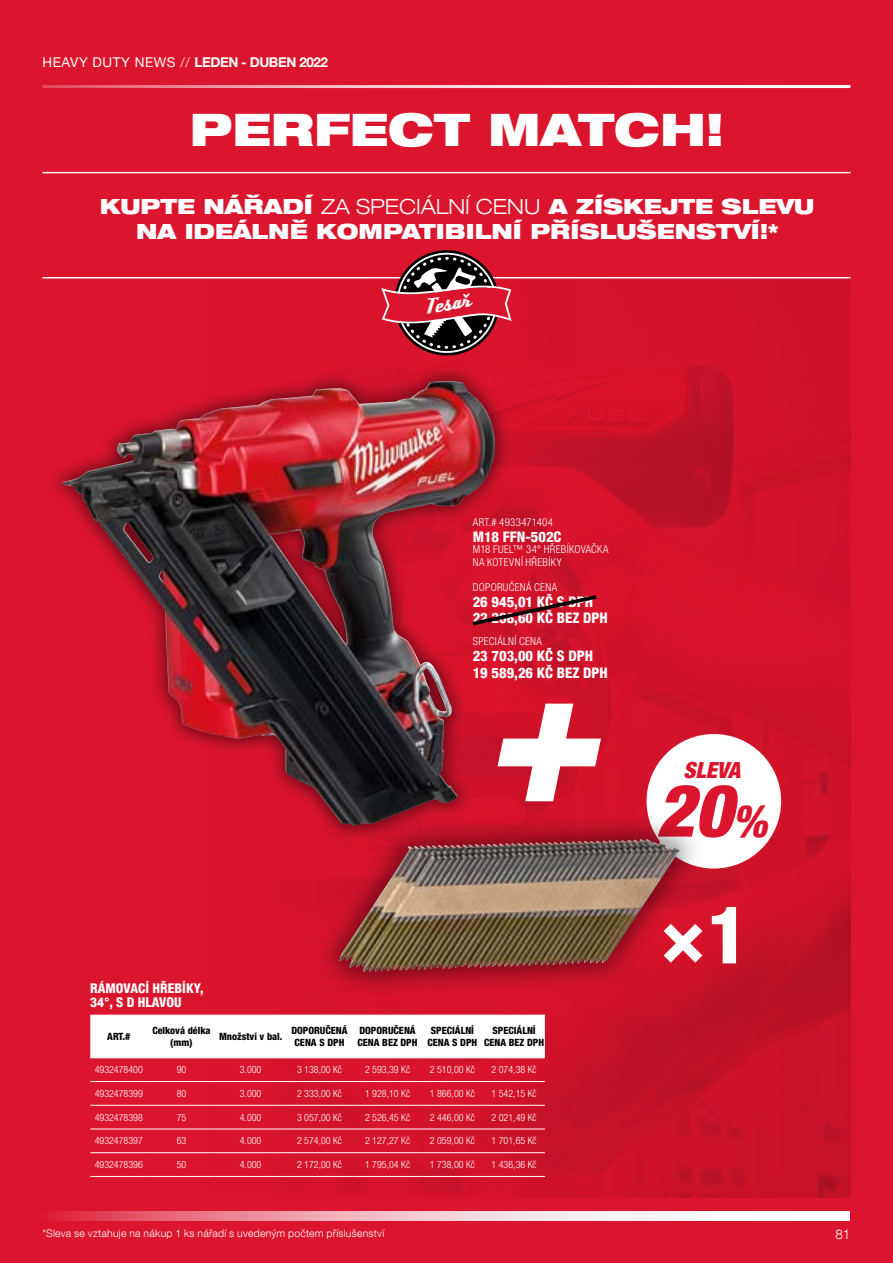
<style>
.page{position:relative;width:893px;height:1263px;background:#dc152e}
.page>*{position:absolute;margin:0;border:0;box-sizing:border-box;transform-origin:0 0}
.t1{font:800 condensed 79.8px "Helvetica Neue LTW1 G";color:#fff}
.t2{font:italic 900 condensed 72.75px "Helvetica Neue LT Pro";color:#dc152e}
.t3{font:900 expanded 45px "Helvetica Neue LT Pro";color:#fff}
.t4{font:italic 900 condensed 22.35px "Helvetica Neue LT Pro";color:#dc152e}
.t5{font:900 expanded 21px/25.2px "Helvetica Neue LT Pro";color:#fff;text-align:center}
.t6{font:800 condensed 14.55px/16.4px "Helvetica Neue LTW1 G";color:#fff}
.t7{font:700 13.5px "Helvetica Neue LTW1 G";letter-spacing:-.03em;color:#fff}
.t8{font:300 13.5px "Helvetica Neue LT Com";color:#fff}
.t9{font:800 condensed 13.35px/13.4px "Helvetica Neue LTW1 G";color:#fff}
.t10{font:300 condensed 10.95px/12.8px "Helvetica Neue LT Com";letter-spacing:.03em;color:#fff}
.t11{font:300 10.5px "Helvetica Neue LT Com";letter-spacing:.02em;color:#fff}
.t12{font:300 condensed 10.05px "Helvetica Neue LT Pro";color:#fff}
.t13{font:800 condensed 10.05px/12px "Helvetica Neue LT Pro";color:#000;text-align:center}
.s1{font-weight:400}
.s2{font-weight:300}
.s3{font-size:44.7px}
</style>
<div class="page">
<hr style="left:43px;top:85px;width:807px;height:3px;background:#fff">
<svg style="left:53px;top:1211px;width:797px;height:9px;background:#f4bcc3"></svg>
<img style="left:195px;top:278px;width:655px;height:919px">
<div style="left:647px;top:734px;width:134px;height:134px;background:#fff;border-radius:50%"></div>
<svg style="left:512px;top:704px;width:89px;height:97px"></svg>
<hr style="left:43px;top:172px;width:807px;height:1px;background:#fff">
<hr style="left:43px;top:277px;width:807px;height:1px;background:#fff">
<div style="left:46px;top:363px;width:466px;height:480px;background:#000;opacity:.5"></div>
<img style="left:62px;top:381px;width:388px;height:445px">
<div style="left:313px;top:811px;width:393px;height:188px;background:#000;opacity:.5"></div>
<img style="left:542px;top:839px;width:99px;height:7px">
<div style="left:90px;top:1016px;width:455px;height:41px;background:#fff"></div>
<hr style="left:90px;top:1015px;width:57px;height:1px;background:#fff">
<hr style="left:147px;top:1015px;width:69px;height:1px;background:#fff">
<hr style="left:216px;top:1015px;width:69px;height:1px;background:#fff">
<hr style="left:285px;top:1015px;width:68px;height:1px;background:#fff">
<hr style="left:353px;top:1015px;width:69px;height:1px;background:#fff">
<hr style="left:422px;top:1015px;width:61px;height:1px;background:#fff">
<hr style="left:483px;top:1015px;width:62px;height:1px;background:#fff">
<hr style="left:90px;top:1057px;width:57px;height:1px;background:#fff">
<hr style="left:147px;top:1057px;width:69px;height:1px;background:#fff">
<hr style="left:216px;top:1057px;width:69px;height:1px;background:#fff">
<hr style="left:285px;top:1057px;width:68px;height:1px;background:#fff">
<hr style="left:353px;top:1057px;width:69px;height:1px;background:#fff">
<hr style="left:422px;top:1057px;width:61px;height:1px;background:#fff">
<hr style="left:483px;top:1057px;width:62px;height:1px;background:#fff">
<hr style="left:90px;top:1081px;width:57px;height:1px;background:#fff">
<hr style="left:147px;top:1081px;width:69px;height:1px;background:#fff">
<hr style="left:216px;top:1081px;width:69px;height:1px;background:#fff">
<hr style="left:285px;top:1081px;width:68px;height:1px;background:#fff">
<hr style="left:353px;top:1081px;width:69px;height:1px;background:#fff">
<hr style="left:422px;top:1081px;width:61px;height:1px;background:#fff">
<hr style="left:483px;top:1081px;width:62px;height:1px;background:#fff">
<hr style="left:90px;top:1105px;width:57px;height:1px;background:#fff">
<hr style="left:147px;top:1105px;width:69px;height:1px;background:#fff">
<hr style="left:216px;top:1105px;width:69px;height:1px;background:#fff">
<hr style="left:285px;top:1105px;width:68px;height:1px;background:#fff">
<hr style="left:353px;top:1105px;width:69px;height:1px;background:#fff">
<hr style="left:422px;top:1105px;width:61px;height:1px;background:#fff">
<hr style="left:483px;top:1105px;width:62px;height:1px;background:#fff">
<hr style="left:90px;top:1129px;width:57px;height:1px;background:#fff">
<hr style="left:147px;top:1129px;width:69px;height:1px;background:#fff">
<hr style="left:216px;top:1129px;width:69px;height:1px;background:#fff">
<hr style="left:285px;top:1129px;width:68px;height:1px;background:#fff">
<hr style="left:353px;top:1129px;width:69px;height:1px;background:#fff">
<hr style="left:422px;top:1129px;width:61px;height:1px;background:#fff">
<hr style="left:483px;top:1129px;width:62px;height:1px;background:#fff">
<hr style="left:90px;top:1152px;width:57px;height:1px;background:#fff">
<hr style="left:147px;top:1152px;width:69px;height:1px;background:#fff">
<hr style="left:216px;top:1152px;width:69px;height:1px;background:#fff">
<hr style="left:285px;top:1152px;width:68px;height:1px;background:#fff">
<hr style="left:353px;top:1152px;width:69px;height:1px;background:#fff">
<hr style="left:422px;top:1152px;width:61px;height:1px;background:#fff">
<hr style="left:483px;top:1152px;width:62px;height:1px;background:#fff">
<hr style="left:90px;top:1176px;width:57px;height:1px;background:#fff">
<hr style="left:147px;top:1176px;width:69px;height:1px;background:#fff">
<hr style="left:216px;top:1176px;width:69px;height:1px;background:#fff">
<hr style="left:285px;top:1176px;width:68px;height:1px;background:#fff">
<hr style="left:353px;top:1176px;width:69px;height:1px;background:#fff">
<hr style="left:422px;top:1176px;width:61px;height:1px;background:#fff">
<hr style="left:483px;top:1176px;width:62px;height:1px;background:#fff">
<svg style="left:469px;top:593px;width:132px;height:35px"></svg>
<svg style="left:381px;top:253px;width:131px;height:100px"></svg>
<h3 class="t7" style="left:43px;top:54px;width:287px"><span class="s1">HEAVY DUTY NEWS</span> <span class="s2">//</span> LEDEN - DUBEN 2022</h3>
<h3 class="t3" style="left:190px;top:101px;width:536px">PERFECT MATCH!</h3>
<h3 class="t5" style="left:100px;top:193px;width:716px">KUPTE NÁŘADÍ <span class="s2">ZA SPECIÁLNÍ CENU</span> A ZÍSKEJTE SLEVU<br>NA IDEÁLNĚ KOMPATIBILNÍ PŘÍSLUŠENSTVÍ!*</h3>
<h3 class="t9" style="left:90px;top:982px;width:115px">RÁMOVACÍ HŘEBÍKY,<br>34°, S D HLAVOU</h3>
<p class="t10" style="left:473px;top:515px;width:82px">ART.# 4933471404</p>
<h3 class="t6" style="left:473px;top:528px;width:90px">M18 FFN-502C</h3>
<p class="t10" style="left:473px;top:542px;width:137px">M18 FUEL™ 34° HŘEBÍKOVAČKA<br>NA KOTEVNÍ HŘEBÍKY</p>
<p class="t10" style="left:473px;top:580px;width:86px">DOPORUČENÁ CENA</p>
<h3 class="t6" style="left:473px;top:593px;width:137px">26 945,01 KČ S DPH<br>22 268,60 KČ BEZ DPH</h3>
<p class="t10" style="left:473px;top:635px;width:71px">SPECIÁLNÍ CENA</p>
<h3 class="t6" style="left:473px;top:648px;width:137px">23 703,00 KČ S DPH<br>19 589,26 KČ BEZ DPH</h3>
<p class="t13" style="left:107px;top:1030px;width:25px">ART.#</p>
<p class="t13" style="left:152px;top:1024px;width:60px">Celková délka (mm)</p>
<p class="t13" style="left:219px;top:1030px;width:65px">Množství v bal.</p>
<p class="t13" style="left:291px;top:1024px;width:58px">DOPORUČENÁ<br>CENA S DPH</p>
<p class="t13" style="left:357px;top:1024px;width:62px;text-align:left">DOPORUČENÁ<br>CENA BEZ DPH</p>
<p class="t13" style="left:427px;top:1024px;width:51px">SPECIÁLNÍ<br>CENA S DPH</p>
<p class="t13" style="left:484px;top:1024px;width:62px">SPECIÁLNÍ<br>CENA BEZ DPH</p>
<p class="t12" style="left:95px;top:1064px;width:50px">4932478400</p>
<p class="t12" style="left:177px;top:1064px;width:11px">90</p>
<p class="t12" style="left:240px;top:1064px;width:23px">3.000</p>
<p class="t12" style="left:297px;top:1064px;width:47px">3 138,00 Kč</p>
<p class="t12" style="left:365px;top:1064px;width:47px">2 593,39 Kč</p>
<p class="t12" style="left:430px;top:1064px;width:47px">2 510,00 Kč</p>
<p class="t12" style="left:492px;top:1064px;width:47px">2 074,38 Kč</p>
<p class="t12" style="left:95px;top:1088px;width:50px">4932478399</p>
<p class="t12" style="left:177px;top:1088px;width:11px">80</p>
<p class="t12" style="left:240px;top:1088px;width:23px">3.000</p>
<p class="t12" style="left:297px;top:1088px;width:47px">2 333,00 Kč</p>
<p class="t12" style="left:365px;top:1088px;width:47px">1 928,10 Kč</p>
<p class="t12" style="left:430px;top:1088px;width:47px">1 866,00 Kč</p>
<p class="t12" style="left:492px;top:1088px;width:47px">1 542,15 Kč</p>
<p class="t12" style="left:95px;top:1111px;width:50px">4932478398</p>
<p class="t12" style="left:177px;top:1111px;width:11px">75</p>
<p class="t12" style="left:240px;top:1111px;width:23px">4.000</p>
<p class="t12" style="left:297px;top:1111px;width:47px">3 057,00 Kč</p>
<p class="t12" style="left:365px;top:1111px;width:47px">2 526,45 Kč</p>
<p class="t12" style="left:430px;top:1111px;width:47px">2 446,00 Kč</p>
<p class="t12" style="left:492px;top:1111px;width:47px">2 021,49 Kč</p>
<p class="t12" style="left:95px;top:1135px;width:50px">4932478397</p>
<p class="t12" style="left:177px;top:1135px;width:11px">63</p>
<p class="t12" style="left:240px;top:1135px;width:23px">4.000</p>
<p class="t12" style="left:297px;top:1135px;width:47px">2 574,00 Kč</p>
<p class="t12" style="left:365px;top:1135px;width:47px">2 127,27 Kč</p>
<p class="t12" style="left:430px;top:1135px;width:47px">2 059,00 Kč</p>
<p class="t12" style="left:492px;top:1135px;width:47px">1 701,65 Kč</p>
<p class="t12" style="left:95px;top:1159px;width:50px">4932478396</p>
<p class="t12" style="left:177px;top:1159px;width:11px">50</p>
<p class="t12" style="left:240px;top:1159px;width:23px">4.000</p>
<p class="t12" style="left:297px;top:1159px;width:47px">2 172,00 Kč</p>
<p class="t12" style="left:365px;top:1159px;width:47px">1 795,04 Kč</p>
<p class="t12" style="left:430px;top:1159px;width:47px">1 738,00 Kč</p>
<p class="t12" style="left:492px;top:1159px;width:47px">1 436,36 Kč</p>
<p class="t11" style="left:43px;top:1227px;width:343px">*Sleva se vztahuje na nákup 1 ks nářadí s uvedeným počtem příslušenství</p>
<h3 class="t4" style="left:683px;top:756px;width:58px">SLEVA</h3>
<h2 class="t2" style="left:657px;top:766px;width:112px">20<span class="s3">%</span></h2>
<h1 class="t1" style="left:659px;top:886px;width:91px">×1</h1>
<h3 class="t8" style="left:835px;top:1226px;width:17px">81</h3>
</div>
